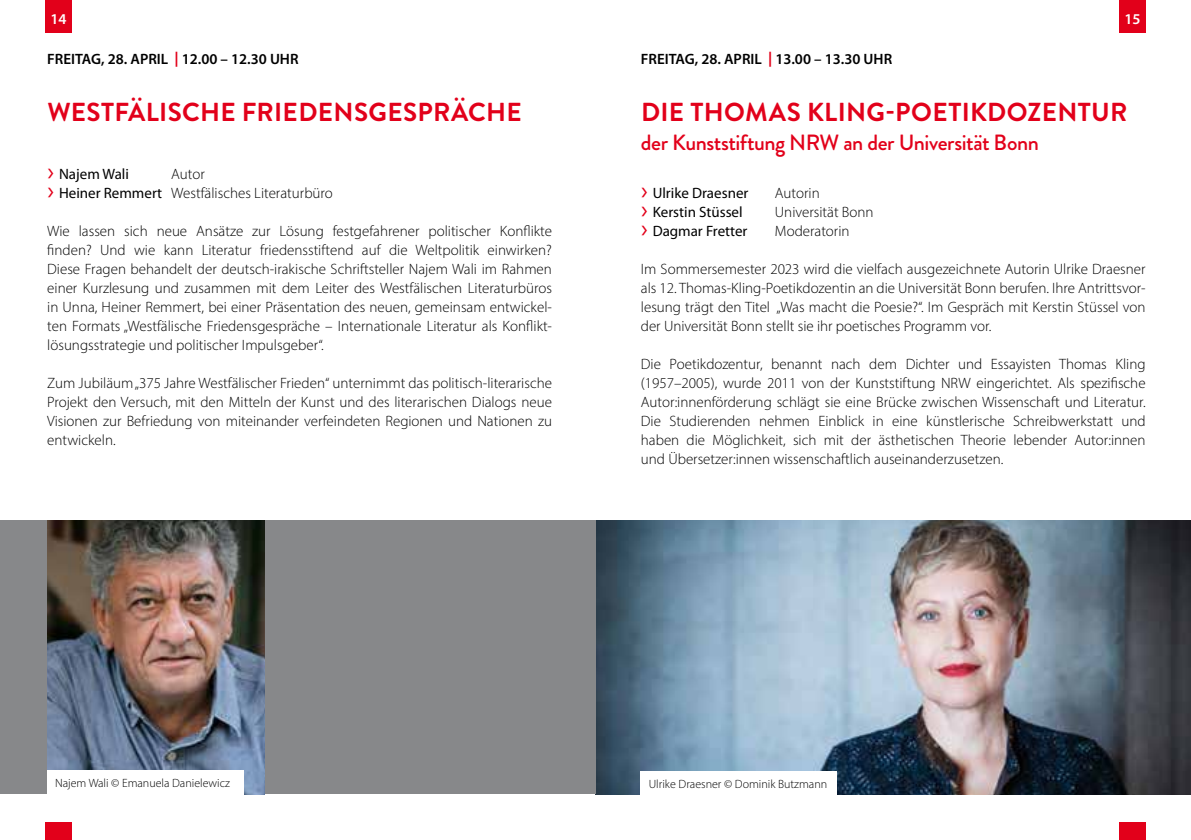
<style>
.page{position:relative;width:1191px;height:840px;background:#fff}
.page>*{position:absolute;margin:0;border:0;box-sizing:border-box;transform-origin:0 0}
.t1{font:700 26px "Brandon Grotesque";letter-spacing:.01em;color:#e2001a}
.t2{font:500 22px "Brandon Grotesque";letter-spacing:-.02em;color:#e2001a}
.t3{font:300 15px/19px "Myriad Pro";color:#000;text-align:justify}
.t4{font:600 15px "Myriad Pro";color:#000}
.t5{font:15px "Myriad Pro";color:#000}
.t6{font:600 15px "Myriad Pro";color:#fff}
.t7{font:300 12px "Myriad Pro";color:#000}
.s1{font-weight:700;color:#e2001a}
.s2{font-size:26px;color:#e2001a}
.s3{font-weight:400;font-size:26px;color:#e2001a}
.s4{font-weight:400}
</style>
<div class="page">
<div style="left:45px;top:0;width:26px;height:32px;background:#e2001a"></div>
<div style="left:45px;top:822px;width:26px;height:17px;background:#e2001a"></div>
<div style="left:1119px;top:822px;width:26px;height:17px;background:#e2001a"></div>
<div style="left:1119px;top:0;width:26px;height:32px;background:#e2001a"></div>
<img style="left:595px;top:520px;width:596px;height:274px">
<div style="left:641px;top:770px;width:196px;height:24px;background:#fff"></div>
<div style="left:0;top:520px;width:595px;height:273px;background:#87888a"></div>
<img style="left:47px;top:520px;width:217px;height:273px">
<div style="left:47px;top:770px;width:196px;height:24px;background:#fff"></div>
<p class="t6" style="left:50px;top:9px;width:18px">14</p>
<p class="t6" style="left:1124px;top:9px;width:18px">15</p>
<p class="t4" style="left:641px;top:50px;width:253px">FREITAG, 28. APRIL <span class="s1">|</span> 13.00 – 13.30 UHR</p>
<h1 class="t1" style="left:641px;top:94px;width:488px">DIE THOMAS KLING-POETIKDOZENTUR</h1>
<h2 class="t2" style="left:641px;top:127px;width:399px">der Kunststiftung NRW an der Universität Bonn</h2>
<p class="t5" style="left:641px;top:183px;width:109px"><span class="s2">›</span> Ulrike Draesner</p>
<p class="t3" style="left:775px;top:183px;width:46px">Autorin</p>
<p class="t5" style="left:641px;top:202px;width:103px"><span class="s2">›</span> Kerstin Stüssel</p>
<p class="t3" style="left:775px;top:202px;width:100px">Universität Bonn</p>
<p class="t5" style="left:641px;top:221px;width:108px"><span class="s2">›</span> Dagmar Fretter</p>
<p class="t3" style="left:775px;top:221px;width:76px">Moderatorin</p>
<p class="t3" style="left:641px;top:259px;width:506px">Im Sommersemester 2023 wird die vielfach ausgezeichnete Autorin Ulrike Draesner als 12. Thomas-Kling-Poetikdozentin an die Universität Bonn berufen. Ihre Antrittsvor&shy;lesung trägt den Titel „Was macht die Poesie?“. Im Gespräch mit Kerstin Stüssel von der Universität Bonn stellt sie ihr poetisches Programm vor.</p>
<p class="t3" style="left:641px;top:354px;width:506px">Die Poetikdozentur, benannt nach dem Dichter und Essayisten Thomas Kling (1957–2005), wurde 2011 von der Kunststiftung NRW eingerichtet. Als spezifische Autor:innenförderung schlägt sie eine Brücke zwischen Wissenschaft und Literatur.<br>Die Studierenden nehmen Einblick in eine künstlerische Schreibwerkstatt und haben die Möglichkeit, sich mit der ästhetischen Theorie lebender Autor:innen und Übersetzer:innen wissenschaftlich auseinanderzusetzen.</p>
<p class="t4" style="left:47px;top:50px;width:253px">FREITAG, 28. APRIL <span class="s1">|</span> 12.00 – 12.30 UHR</p>
<h1 class="t1" style="left:47px;top:94px;width:476px">WESTFÄLISCHE FRIEDENSGESPRÄCHE</h1>
<p class="t5" style="left:48px;top:164px;width:83px"><span class="s2">›</span> Najem Wali</p>
<p class="t3" style="left:48px;top:164px;width:287px;text-align:center">Autor<br><span class="s3">›</span> <span class="s4">Heiner Remmert</span> Westfälisches Literaturbüro</p>
<p class="t3" style="left:47px;top:221px;width:506px">Wie lassen sich neue Ansätze zur Lösung festgefahrener politischer Konflikte finden? Und wie kann Literatur friedensstiftend auf die Weltpolitik einwirken?<br>Diese Fragen behandelt der deutsch-irakische Schriftsteller Najem Wali im Rahmen einer Kurzlesung und zusammen mit dem Leiter des Westfälischen Literaturbüros in Unna, Heiner Remmert, bei einer Präsentation des neuen, gemeinsam entwickel&shy;ten Formats „Westfälische Friedensgespräche – Internationale Literatur als Konflikt&shy;lösungsstrategie und politischer Impulsgeber“.</p>
<p class="t3" style="left:47px;top:373px;width:506px">Zum Jubiläum „375 Jahre Westfälischer Frieden“ unternimmt das politisch-literarische Projekt den Versuch, mit den Mitteln der Kunst und des literarischen Dialogs neue Visionen zur Befriedung von miteinander verfeindeten Regionen und Nationen zu entwickeln.</p>
<p class="t7" style="left:55px;top:775px;width:176px">Najem Wali © Emanuela Danielewicz</p>
<p class="t7" style="left:649px;top:776px;width:180px">Ulrike Draesner © Dominik Butzmann</p>
</div>
